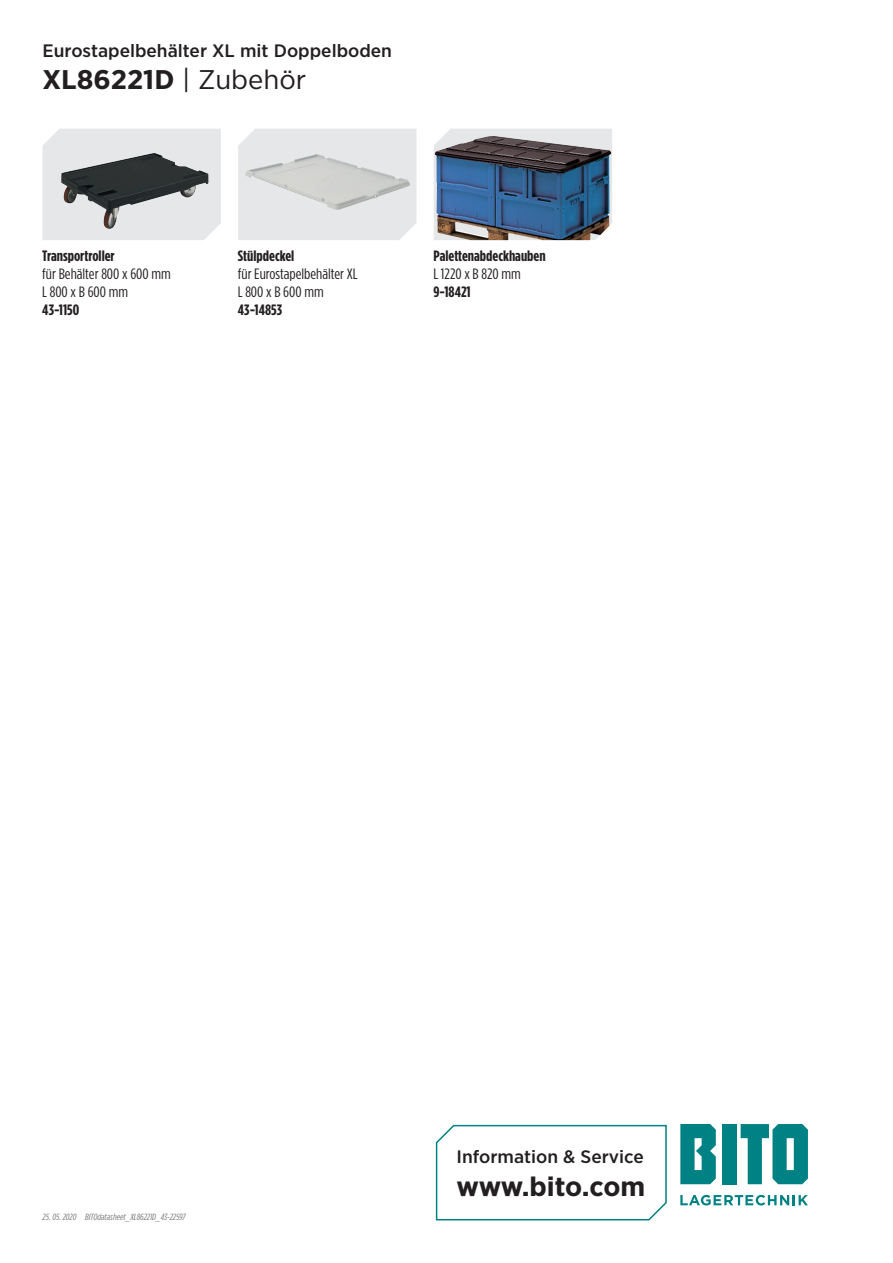
<style>
.page{position:relative;width:893px;height:1263px;background:#fff}
.page>*{position:absolute;margin:0;border:0;box-sizing:border-box;transform-origin:0 0}
.t1{font:700 27px "Gotham Narrow";color:#231f20;scale:1.1 1}
.t2{font:500 18px "Gotham Narrow";color:#231f20;scale:1.1 1}
.t3{font:15px/18px "Gotham Condensed";color:#231f20;scale:1.1 1}
.t4{font:700 15px "Gotham Condensed";color:#231f20;scale:1.1 1}
.t5{font:italic 9px "Gotham Condensed";letter-spacing:-.005em;color:#76787b;scale:1.1 1}
.s1{font-weight:400}
</style>
<div class="page">
<svg style="left:680px;top:1195px;width:128px;height:10px"></svg>
<div style="left:723px;top:1124px;width:14px;height:60px;background:#008183"></div>
<svg style="left:680px;top:1124px;width:36px;height:60px;background:#229193"></svg>
<svg style="left:741px;top:1124px;width:67px;height:60px"></svg>
<svg style="left:435px;top:1124px;width:232px;height:97px"></svg>
<svg style="left:444px;top:129px;width:168px;height:7px"></svg>
<img style="left:434px;top:136px;width:178px;height:104px">
<div style="left:238px;top:129px;width:178px;height:111px;background:#e6e7e9"></div>
<img style="left:245px;top:154px;width:165px;height:56px">
<div style="left:43px;top:129px;width:178px;height:111px;background:#e6e7e9"></div>
<img style="left:61px;top:153px;width:148px;height:76px">
<p class="t2" style="left:43px;top:39px;width:319px">Eurostapelbehälter XL mit Doppelboden</p>
<h1 class="t1" style="left:43px;top:62px;width:241px">XL86221D <span class="s1">| Zubehör</span></h1>
<p class="t4" style="left:42px;top:247px;width:67px">Transportroller</p>
<p class="t3" style="left:42px;top:264px;width:118px">für Behälter 800 x 600 mm<br>L 800 x B 600 mm</p>
<p class="t4" style="left:42px;top:301px;width:35px">43-1150</p>
<p class="t4" style="left:238px;top:247px;width:53px">Stülpdeckel</p>
<p class="t3" style="left:238px;top:264px;width:110px">für Eurostapelbehälter XL<br>L 800 x B 600 mm</p>
<p class="t4" style="left:238px;top:301px;width:42px">43-14853</p>
<p class="t4" style="left:433px;top:247px;width:103px">Palettenabdeckhauben</p>
<p class="t3" style="left:433px;top:264px;width:81px">L 1220 x B 820 mm</p>
<p class="t4" style="left:433px;top:283px;width:35px">9-18421</p>
<p class="t5" style="left:43px;top:1212px;width:32px">25. 05. 2020</p>
<p class="t5" style="left:85px;top:1212px;width:93px">BITOdatasheet_XL86221D_43-22597</p>
<p class="t2" style="left:457px;top:1145px;width:172px">Information &amp; Service</p>
<h1 class="t1" style="left:457px;top:1169px;width:173px">www.bito.com</h1>
</div>
